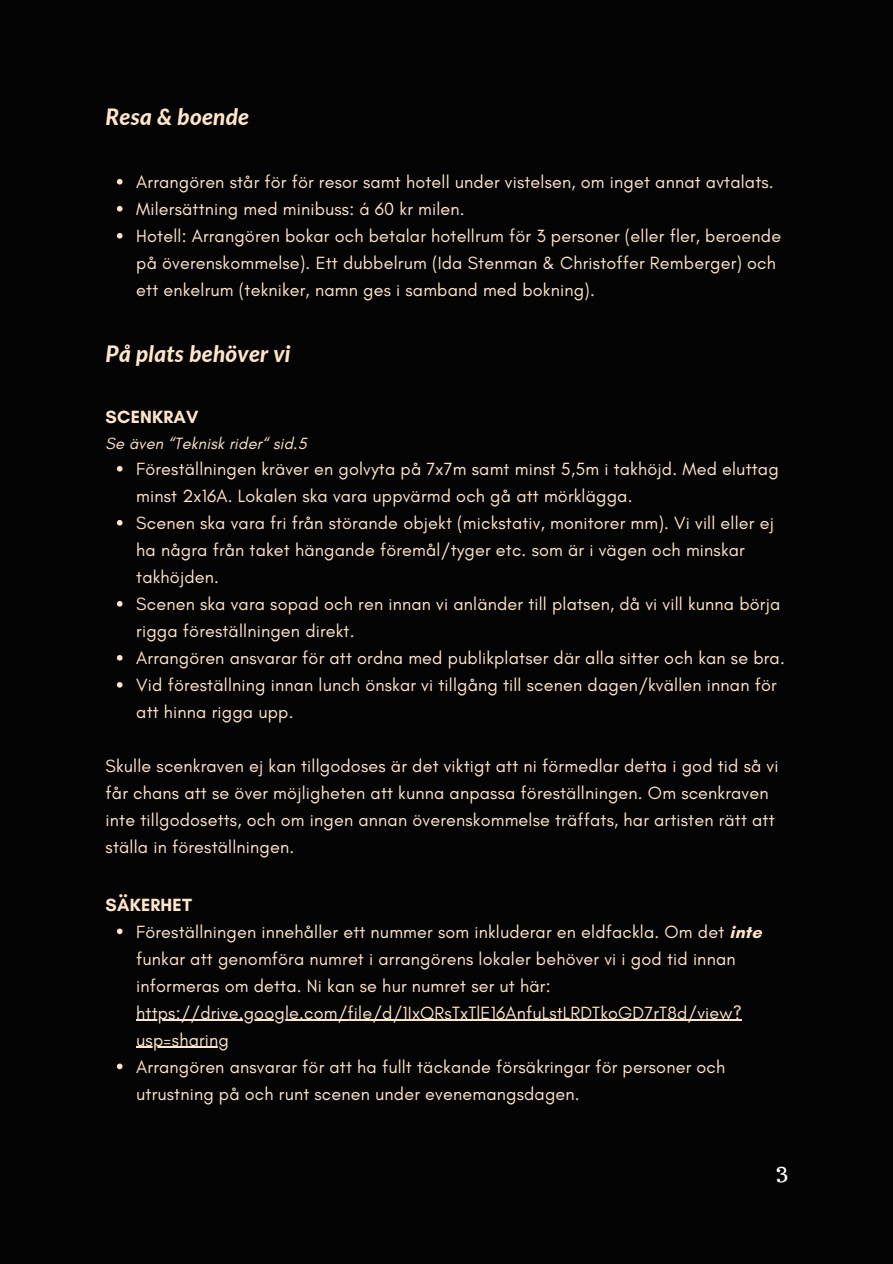
<style>
.page{position:relative;width:893px;height:1264px;background:#fff}
.page>*{position:absolute;margin:0;border:0;box-sizing:border-box;transform-origin:0 0}
.t1{font:italic 800 22.5px "Lato";letter-spacing:.01em;color:#ffe6c6}
.t2{font:22.5px "Trocchi";color:#fff}
.t3{font:18px/27px "Glacial Indifference";letter-spacing:.01em;color:#ffe6c6}
.t4{font:700 18px "Glacial Indifference";letter-spacing:.01em;color:#fce6c6}
.t5{font:700 18px "Glacial Indifference";letter-spacing:.01em;color:#ffe6c6}
.t6{font:italic 16.5px "Glacial Indifference";letter-spacing:.01em;color:#fce6c6}
.s1{color:#ffe6c6}
.s2{font-weight:700}
</style>
<div class="page">
<div style="left:0;top:0;width:892px;height:1263px;background:#040404"></div>
<svg style="left:117px;top:179px;width:5px;height:5px"></svg>
<svg style="left:117px;top:206px;width:5px;height:5px"></svg>
<svg style="left:117px;top:233px;width:5px;height:5px"></svg>
<svg style="left:117px;top:466px;width:5px;height:5px"></svg>
<svg style="left:117px;top:520px;width:5px;height:5px"></svg>
<svg style="left:117px;top:601px;width:5px;height:5px"></svg>
<svg style="left:117px;top:655px;width:5px;height:5px"></svg>
<svg style="left:117px;top:682px;width:5px;height:5px"></svg>
<svg style="left:117px;top:928px;width:5px;height:6px"></svg>
<hr style="left:136px;top:1019px;width:606px;height:1px;background:#ffe6c6">
<hr style="left:136px;top:1046px;width:93px;height:1px;background:#ffe6c6">
<svg style="left:117px;top:1063px;width:5px;height:6px"></svg>
<h1 class="t1" style="left:106px;top:103px;width:145px">Resa &amp; boende</h1>
<p class="t3" style="left:136px;top:168px;width:639px">Arrangören står för för resor samt hotell under vistelsen, om inget annat avtalats.</p>
<p class="t3" style="left:136px;top:195px;width:330px">Milersättning med minibuss: á 60 kr milen.</p>
<p class="t3" style="left:136px;top:222px;width:646px">Hotell: Arrangören bokar och betalar hotellrum för 3 personer (eller fler, beroende på överenskommelse). Ett dubbelrum (Ida Stenman &amp; Christoffer Remberger) och ett enkelrum (tekniker, namn ges i samband med bokning).</p>
<h1 class="t1" style="left:106px;top:340px;width:186px">På plats behöver vi</h1>
<p class="t4" style="left:106px;top:406px;width:94px"><span class="s1">SCE</span>NKRAV</p>
<p class="t6" style="left:106px;top:433px;width:203px">Se även “Teknisk rider“ sid.5</p>
<p class="t3" style="left:136px;top:455px;width:644px">Föreställningen kräver en golvyta på 7x7m samt minst 5,5m i takhöjd. Med eluttag minst 2x16A. Lokalen ska vara uppvärmd och gå att mörklägga.</p>
<p class="t3" style="left:136px;top:509px;width:639px">Scenen ska vara fri från störande objekt (mickstativ, monitorer mm). Vi vill eller ej ha några från taket hängande föremål/tyger etc. som är i vägen och minskar takhöjden.</p>
<p class="t3" style="left:136px;top:590px;width:645px">Scenen ska vara sopad och ren innan vi anländer till platsen, då vi vill kunna börja rigga föreställningen direkt.</p>
<p class="t3" style="left:136px;top:644px;width:650px">Arrangören ansvarar för att ordna med publikplatser där alla sitter och kan se bra.</p>
<p class="t3" style="left:136px;top:671px;width:642px">Vid föreställning innan lunch önskar vi tillgång till scenen dagen/kvällen innan för att hinna rigga upp.</p>
<p class="t3" style="left:106px;top:752px;width:674px">Skulle scenkraven ej kan tillgodoses är det viktigt att ni förmedlar detta i god tid så vi får chans att se över möjligheten att kunna anpassa föreställningen. Om scenkraven inte tillgodosetts, och om ingen annan överenskommelse träffats, har artisten rätt att ställa in föreställningen.</p>
<h2 class="t5" style="left:106px;top:893px;width:88px">SÄKERHET</h2>
<p class="t3" style="left:136px;top:917px;width:627px">Föreställningen innehåller ett nummer som inkluderar en eldfackla. Om det <span class="s2">inte </span>funkar att genomföra numret i arrangörens lokaler behöver vi i god tid innan informeras om detta. Ni kan se hur numret ser ut här:</p>
<p class="t3" style="left:136px;top:998px;width:607px">https://drive.google.com/file/d/1IxQRsTxTlE16AnfuLstLRDTkoGD7rT8d/view?</p>
<p class="t3" style="left:136px;top:1025px;width:590px">usp=sharing<br>Arrangören ansvarar för att ha fullt täckande försäkringar för personer och utrustning på och runt scenen under evenemangsdagen.</p>
<p class="t2" style="left:776px;top:1156px;width:14px">3</p>
</div>
